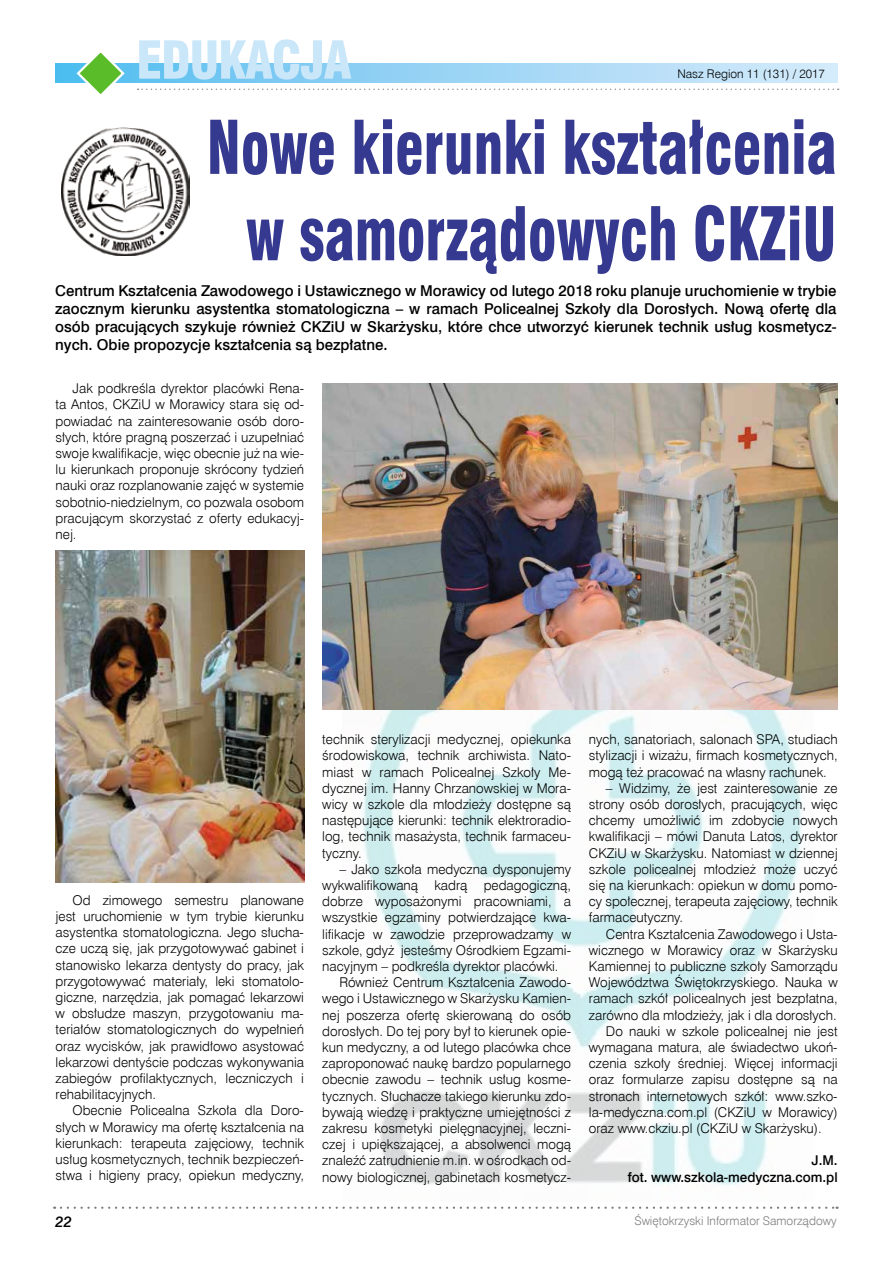
<style>
.page{position:relative;width:893px;height:1263px;background:#fff}
.page>*{position:absolute;margin:0;border:0;box-sizing:border-box;transform-origin:0 0}
.t1{font:72px/86.4px "Swis 721 Blk Cn EU";color:#353990;text-align:center;scale:.8 1}
.t2{font:51px "Swis 721 Blk Cn EU";letter-spacing:-.03em;color:#cae7fa}
.t3{font:15px/18px "Swis 721 Md EU";color:#000;text-align:justify}
.t4{font:italic 15px "Swis 721 Md EU";color:#000}
.t5{font:13.5px/16.2px "Swis 721 Lt EU";color:#000;text-align:justify}
.t6{font:13.5px/16.2px "Swis 721 Md EU";color:#000;text-align:right}
.t7{font:12px "Swis 721 Lt EU";color:#7c7c7c}
.t8{font:12px "Swis 721 Lt EU";color:#000}
</style>
<div class="page">
<img style="left:343px;top:709px;width:473px;height:477px">
<div style="left:55px;top:64px;width:783px;height:19px;background:linear-gradient(to right,#55bcef,#d9ebfb)"></div>
<svg style="left:61px;top:1206px;width:777px;height:3px"></svg>
<svg style="left:138px;top:89px;width:701px;height:1px"></svg>
<svg style="left:75px;top:53px;width:51px;height:41px"></svg>
<img style="left:322px;top:383px;width:516px;height:326px">
<img style="left:55px;top:551px;width:249px;height:331px">
<img style="left:62px;top:128px;width:128px;height:127px">
<h2 class="t2" style="left:136px;top:29px;width:217px">EDUKACJA</h2>
<p class="t8" style="left:677px;top:67px;width:149px">Nasz Region 11 (131) / 2017</p>
<h1 class="t1" style="left:207px;top:109px;width:789px">Nowe kierunki kształcenia w samorządowych CKZiU</h1>
<p class="t3" style="left:55px;top:283px;width:783px">Centrum Kształcenia Zawodowego i Ustawicznego w Morawicy od lutego 2018 roku planuje uruchomienie w trybie zaocznym kierunku asystentka stomatologiczna – w ramach Policealnej Szkoły dla Dorosłych. Nową ofertę dla osób pracujących szykuje również CKZiU w Skarżysku, które chce utworzyć kierunek technik usług kosmetycz&shy;nych. Obie propozycje kształcenia są bezpłatne.</p>
<p class="t5" style="left:56px;top:381px;width:250px;text-indent:17px">Jak podkreśla dyrektor placówki Rena&shy;ta Antos, CKZiU w Morawicy stara się od&shy;powiadać na zainteresowanie osób doro&shy;słych, które pragną poszerzać i uzupełniać swoje kwalifikacje, więc obecnie już na wie&shy;lu kierunkach proponuje skrócony tydzień nauki oraz rozplanowanie zajęć w systemie sobotnio-niedzielnym, co pozwala osobom pracującym skorzystać z oferty edukacyj&shy;nej.</p>
<p class="t5" style="left:56px;top:892px;width:250px;text-indent:17px">Od zimowego semestru planowane jest uruchomienie w tym trybie kierunku asystentka stomatologiczna. Jego słucha&shy;cze uczą się, jak przygotowywać gabinet i stanowisko lekarza dentysty do pracy, jak przygotowywać materiały, leki stomatolo&shy;giczne, narzędzia, jak pomagać lekarzowi w obsłudze maszyn, przygotowaniu ma&shy;teriałów stomatologicznych do wypełnień oraz wycisków, jak prawidłowo asystować lekarzowi dentyście podczas wykonywania zabiegów profilaktycznych, leczniczych i rehabilitacyjnych.</p>
<p class="t5" style="left:56px;top:1103px;width:250px;text-indent:17px">Obecnie Policealna Szkoła dla Doro&shy;słych w Morawicy ma ofertę kształcenia na kierunkach: terapeuta zajęciowy, technik usług kosmetycznych, technik bezpieczeń&shy;stwa i higieny pracy, opiekun medyczny,</p>
<p class="t5" style="left:322px;top:731px;width:250px">technik sterylizacji medycznej, opiekunka środowiskowa, technik archiwista. Nato&shy;miast w ramach Policealnej Szkoły Me&shy;dycznej im. Hanny Chrzanowskiej w Mora&shy;wicy w szkole dla młodzieży dostępne są następujące kierunki: technik elektroradio&shy;log, technik masażysta, technik farmaceu&shy;tyczny.</p>
<p class="t5" style="left:339px;top:861px;width:233px">– Jako szkoła medyczna dysponujemy</p>
<p class="t5" style="left:322px;top:877px;width:250px">wykwalifikowaną kadrą pedagogiczną,</p>
<p class="t5" style="left:322px;top:893px;width:250px">dobrze wyposażonymi pracowniami, a</p>
<p class="t5" style="left:322px;top:910px;width:250px">wszystkie egzaminy potwierdzające kwa-</p>
<p class="t5" style="left:322px;top:926px;width:250px">lifikacje w zawodzie przeprowadzamy w</p>
<p class="t5" style="left:322px;top:942px;width:250px">szkole, gdyż jesteśmy Ośrodkiem Egzami-</p>
<p class="t5" style="left:322px;top:958px;width:238px">nacyjnym – podkreśla dyrektor placówki.</p>
<p class="t5" style="left:339px;top:974px;width:233px">Również Centrum Kształcenia Zawodo-</p>
<p class="t5" style="left:322px;top:991px;width:250px">wego i Ustawicznego w Skarżysku Kamien-</p>
<p class="t5" style="left:322px;top:1007px;width:250px">nej poszerza ofertę skierowaną do osób</p>
<p class="t5" style="left:322px;top:1023px;width:250px">dorosłych. Do tej pory był to kierunek opie-</p>
<p class="t5" style="left:322px;top:1039px;width:250px">kun medyczny, a od lutego placówka chce</p>
<p class="t5" style="left:322px;top:1055px;width:250px">zaproponować naukę bardzo popularnego</p>
<p class="t5" style="left:322px;top:1072px;width:250px">obecnie zawodu – technik usług kosme-</p>
<p class="t5" style="left:322px;top:1088px;width:250px">tycznych. Słuchacze takiego kierunku zdo-</p>
<p class="t5" style="left:322px;top:1104px;width:250px">bywają wiedzę i praktyczne umiejętności z</p>
<p class="t5" style="left:322px;top:1120px;width:250px">zakresu kosmetyki pielęgnacyjnej, leczni-</p>
<p class="t5" style="left:322px;top:1136px;width:250px">czej i upiększającej, a absolwenci mogą</p>
<p class="t5" style="left:322px;top:1153px;width:250px">znaleźć zatrudnienie m.in. w ośrodkach od-</p>
<p class="t5" style="left:322px;top:1169px;width:250px">nowy biologicznej, gabinetach kosmetycz-</p>
<p class="t5" style="left:589px;top:731px;width:250px">nych, sanatoriach, salonach SPA, studiach stylizacji i wizażu, firmach kosmetycznych, mogą też pracować na własny rachunek.</p>
<p class="t5" style="left:589px;top:780px;width:250px;text-indent:17px">– Widzimy, że jest zainteresowanie ze strony osób dorosłych, pracujących, więc chcemy umożliwić im zdobycie nowych kwalifikacji – mówi Danuta Latos, dyrektor CKZiU w Skarżysku. Natomiast w dziennej szkole policealnej młodzież może uczyć się na kierunkach: opiekun w domu pomo&shy;cy społecznej, terapeuta zajęciowy, technik farmaceutyczny.</p>
<p class="t5" style="left:606px;top:926px;width:233px">Centra Kształcenia Zawodowego i Usta-</p>
<p class="t5" style="left:589px;top:942px;width:250px">wicznego w Morawicy oraz w Skarżysku</p>
<p class="t5" style="left:589px;top:958px;width:250px">Kamiennej to publiczne szkoły Samorządu</p>
<p class="t5" style="left:589px;top:974px;width:250px">Województwa Świętokrzyskiego. Nauka w</p>
<p class="t5" style="left:589px;top:991px;width:250px">ramach szkół policealnych jest bezpłatna,</p>
<p class="t5" style="left:589px;top:1007px;width:249px">zarówno dla młodzieży, jak i dla dorosłych.</p>
<p class="t5" style="left:606px;top:1023px;width:233px">Do nauki w szkole policealnej nie jest</p>
<p class="t5" style="left:589px;top:1039px;width:250px">wymagana matura, ale świadectwo ukoń-</p>
<p class="t5" style="left:589px;top:1055px;width:250px">czenia szkoły średniej. Więcej informacji</p>
<p class="t5" style="left:589px;top:1072px;width:250px">oraz formularze zapisu dostępne są na</p>
<p class="t5" style="left:589px;top:1088px;width:250px">stronach internetowych szkół: www.szko-</p>
<p class="t5" style="left:589px;top:1104px;width:250px">la-medyczna.com.pl (CKZiU w Morawicy)</p>
<p class="t5" style="left:589px;top:1120px;width:234px">oraz www.ckziu.pl (CKZiU w Skarżysku).</p>
<p class="t6" style="left:628px;top:1153px;width:211px">J.M.<br>fot. www.szkola-medyczna.com.pl</p>
<p class="t4" style="left:55px;top:1212px;width:18px">22</p>
<p class="t7" style="left:634px;top:1213px;width:204px">Świętokrzyski Informator Samorządowy</p>
</div>
